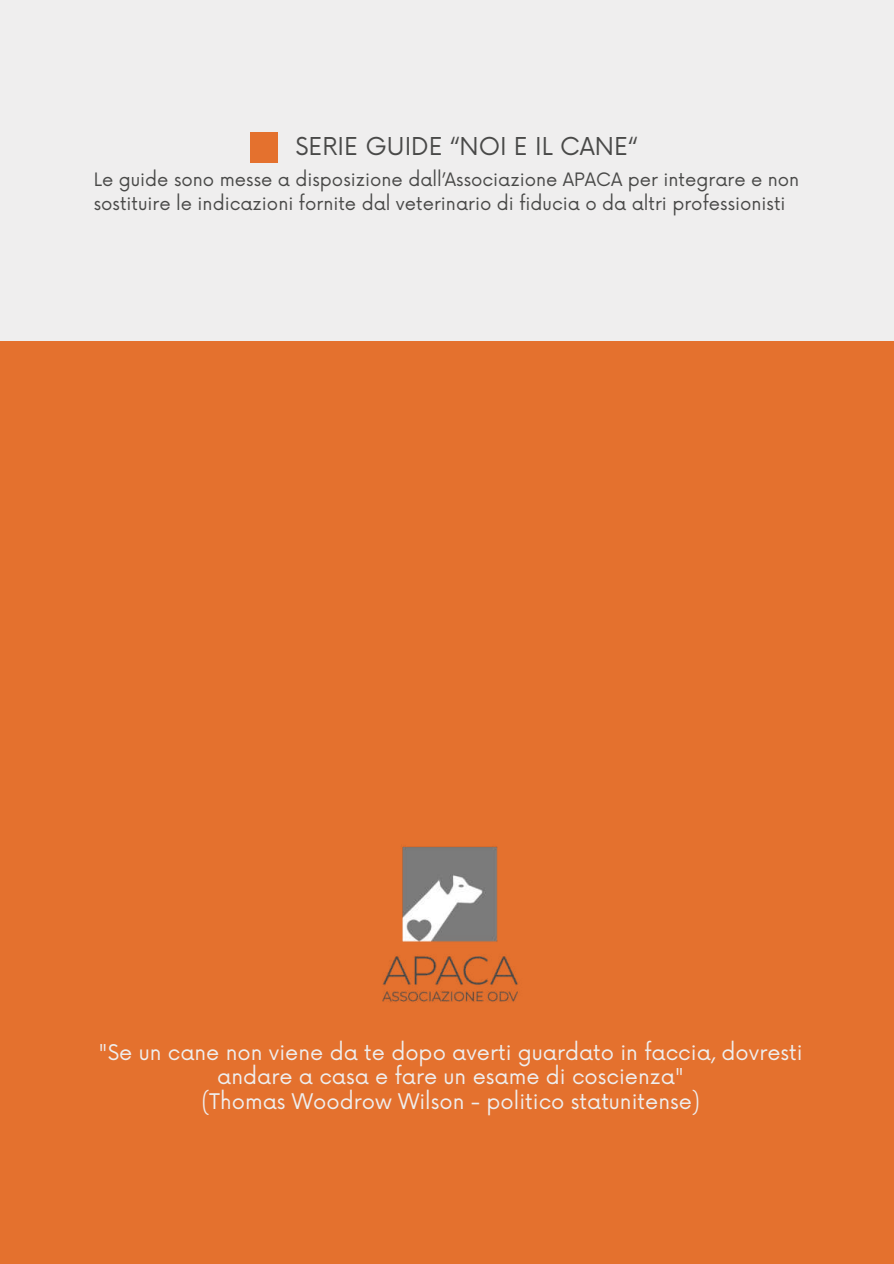
<style>
.page{position:relative;width:894px;height:1264px;background:#fff}
.page>*{position:absolute;margin:0;border:0;box-sizing:border-box;transform-origin:0 0}
.t1{font:24px "Now";color:#494948}
.t2{font:21px/24.8px "Now";color:#efeeee;text-align:center}
.t3{font:18px/23.7px "Now";color:#494948}
</style>
<div class="page">
<div style="left:0;top:0;width:893px;height:1263px;background:#efeeee"></div>
<div style="left:0;top:341px;width:893px;height:922px;background:#e4712e"></div>
<div style="left:250px;top:132px;width:27px;height:30px;background:#e4712e"></div>
<img style="left:382px;top:846px;width:136px;height:157px">
<h1 class="t1" style="left:295px;top:126px;width:343px">SERIE GUIDE “NOI E IL CANE“</h1>
<p class="t3" style="left:94px;top:167px;width:707px">Le guide sono messe a disposizione dall’Associazione APACA per integrare e non sostituire le indicazioni fornite dal veterinario di fiducia o da altri professionisti</p>
<p class="t2" style="left:99px;top:1038px;width:705px">"Se un cane non viene da te dopo averti guardato in faccia, dovresti andare a casa e fare un esame di coscienza"<br>(Thomas Woodrow Wilson - politico statunitense)</p>
</div>
